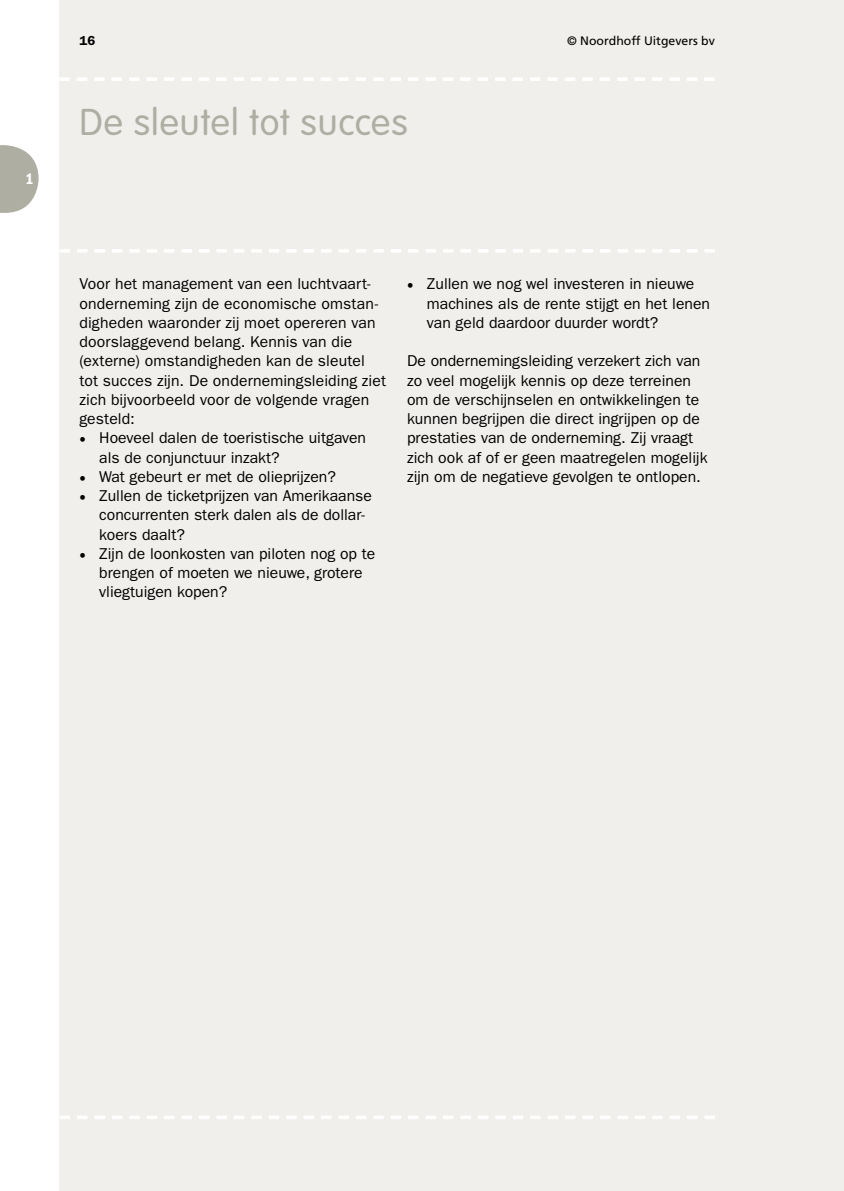
<style>
.page{position:relative;width:844px;height:1191px;background:#fff}
.page>*{position:absolute;margin:0;border:0;box-sizing:border-box;transform-origin:0 0}
.t1{font:300 36.75px "VAG Rounded Std";letter-spacing:.025em;color:#afaea3}
.t2{font:15.75px/19.2px "ITC Franklin Gothic Std";color:#000}
.t3{font:15.75px "ITC Franklin Gothic Std Dm Cd";color:#fff}
.t4{font:600 13.12px "ITC Franklin Gothic Std";color:#000}
.t5{font:12.25px "Frutiger LT Std";color:#000}
.s1{font-family:"Utopia Std"}
</style>
<div class="page">
<div style="left:60px;top:0;width:783px;height:1191px;background:#f0efec"></div>
<svg style="left:0;top:145px;width:39px;height:68px"></svg>
<div style="left:26px;top:164px;width:8px;height:20px;background:#afaea3"></div>
<svg style="left:60px;top:249px;width:654px;height:3px"></svg>
<svg style="left:59px;top:77px;width:655px;height:4px"></svg>
<svg style="left:60px;top:1116px;width:654px;height:3px"></svg>
<p class="t3" style="left:26px;top:170px;width:10px">1</p>
<p class="t4" style="left:79px;top:32px;width:17px">16</p>
<h1 class="t1" style="left:79px;top:101px;width:330px">De sleutel tot succes</h1>
<p class="t5" style="left:567px;top:33px;width:149px">© Noordhoff Uitgevers bv</p>
<p class="t2" style="left:79px;top:274px;width:308px">Voor het management van een luchtvaart&shy;onderneming zijn de economische omstan&shy;digheden waaronder zij moet opereren van doorslaggevend belang. Kennis van die (externe) omstandigheden kan de sleutel tot succes zijn. De ondernemingsleiding ziet zich bijvoorbeeld voor de volgende vragen gesteld:</p>
<p class="t2" style="left:99px;top:428px;width:268px;text-indent:-20px"><span class="s1">•</span> Hoeveel dalen de toeristische uitgaven als de conjunctuur inzakt?</p>
<p class="t2" style="left:79px;top:467px;width:258px"><span class="s1">•</span> Wat gebeurt er met de olieprijzen?</p>
<p class="t2" style="left:99px;top:486px;width:274px;text-indent:-20px"><span class="s1">•</span> Zullen de ticketprijzen van Amerikaanse concurrenten sterk dalen als de dollar&shy;koers daalt?</p>
<p class="t2" style="left:99px;top:544px;width:277px;text-indent:-20px"><span class="s1">•</span> Zijn de loonkosten van piloten nog op te brengen of moeten we nieuwe, grotere vliegtuigen kopen?</p>
<p class="t2" style="left:427px;top:274px;width:284px;text-indent:-20px"><span class="s1">•</span> Zullen we nog wel investeren in nieuwe machines als de rente stijgt en het lenen van geld daardoor duurder wordt?</p>
<p class="t2" style="left:407px;top:351px;width:302px">De ondernemingsleiding verzekert zich van zo veel mogelijk kennis op deze terreinen om de verschijnselen en ontwikkelingen te kunnen begrijpen die direct ingrijpen op de prestaties van de onderneming. Zij vraagt zich ook af of er geen maatregelen mogelijk zijn om de negatieve gevolgen te ontlopen.</p>
</div>
